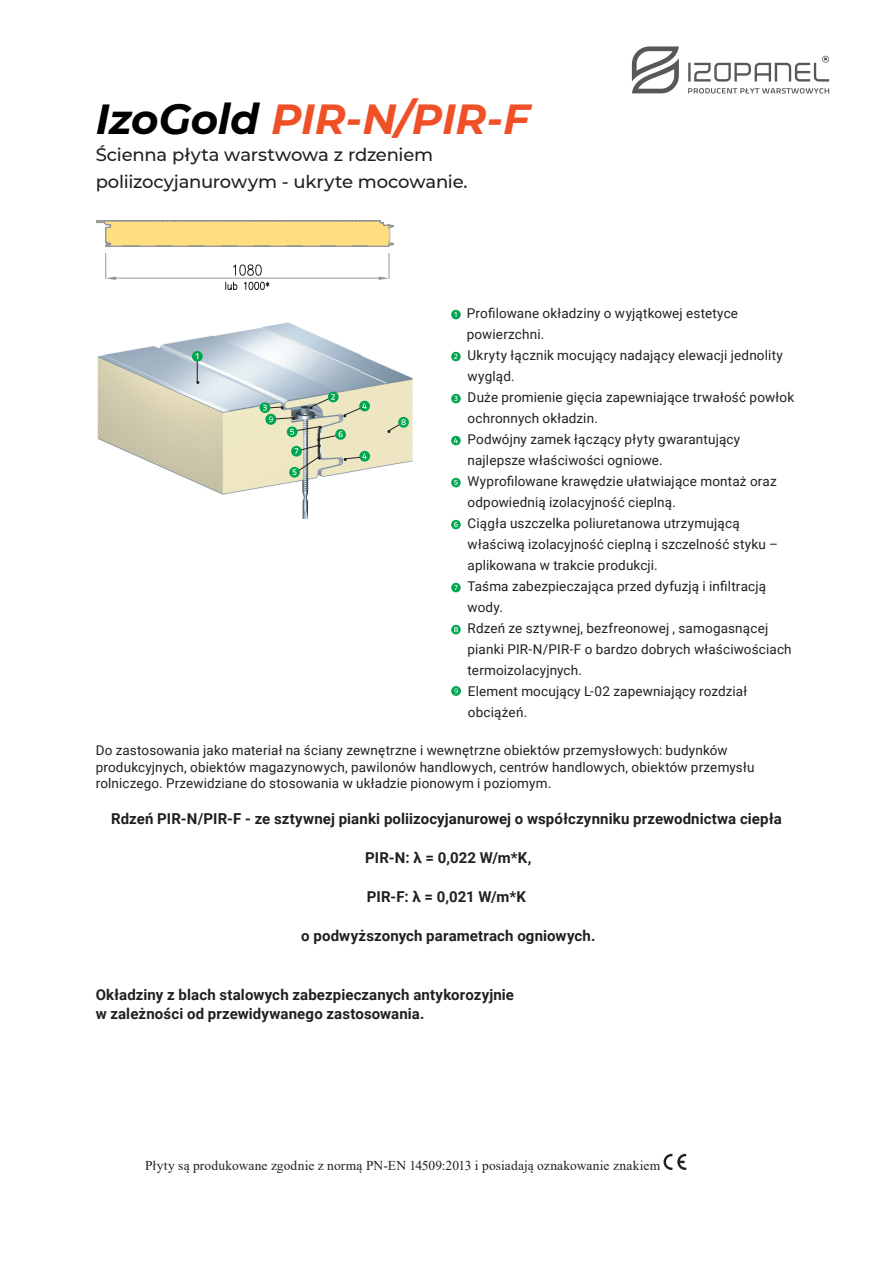
<style>
.page{position:relative;width:893px;height:1263px;background:#fff}
.page>*{position:absolute;margin:0;border:0;box-sizing:border-box;transform-origin:0 0}
.duzy_tytul_28_pt{font:italic 700 42px "Montserrat";letter-spacing:-.01em;color:#f05026}
.t1{font:500 18px "Montserrat";letter-spacing:-.01em;color:#231f20}
.pogrubienia_dane{font:700 15px "Roboto";letter-spacing:.01em;color:#231f20}
.opisowy{font:13.5px/21px "Roboto";letter-spacing:.01em;color:#231f20}
.Tekst{font:13.5px/16.5px "Roboto";letter-spacing:.01em;color:#231f20}
.t2{font:13.5px "Times New Roman";letter-spacing:.01em;color:#231f20}
.s1{color:#000}
</style>
<div class="page">
<svg style="left:632px;top:46px;width:197px;height:48px"></svg>
<img style="left:97px;top:322px;width:316px;height:197px">
<div style="left:328px;top:392px;width:11px;height:10px;background:#00a54f;border-radius:50%"></div>
<div style="left:398px;top:417px;width:11px;height:11px;background:#00a54f;border-radius:50%"></div>
<svg style="left:387px;top:419px;width:21px;height:14px"></svg>
<div style="left:260px;top:402px;width:10px;height:11px;background:#00a54f;border-radius:50%"></div>
<div style="left:359px;top:401px;width:11px;height:10px;background:#00a54f;border-radius:50%"></div>
<div style="left:359px;top:451px;width:11px;height:11px;background:#00a54f;border-radius:50%"></div>
<svg style="left:289px;top:467px;width:11px;height:11px"></svg>
<div style="left:192px;top:351px;width:11px;height:11px;background:#00a54f;border-radius:50%"></div>
<svg style="left:195px;top:353px;width:4px;height:31px"></svg>
<svg style="left:263px;top:394px;width:104px;height:81px;background:#c7d0b2"></svg>
<svg style="left:663px;top:1154px;width:23px;height:16px"></svg>
<svg style="left:451px;top:310px;width:10px;height:9px"></svg>
<svg style="left:451px;top:352px;width:10px;height:9px"></svg>
<svg style="left:454px;top:354px;width:3px;height:5px"></svg>
<svg style="left:451px;top:394px;width:10px;height:9px"></svg>
<svg style="left:454px;top:396px;width:3px;height:5px"></svg>
<div style="left:451px;top:436px;width:10px;height:9px;background:#00a54f;border-radius:50%"></div>
<svg style="left:454px;top:438px;width:4px;height:5px"></svg>
<svg style="left:451px;top:478px;width:10px;height:9px"></svg>
<svg style="left:454px;top:480px;width:4px;height:5px"></svg>
<svg style="left:451px;top:520px;width:10px;height:9px"></svg>
<svg style="left:454px;top:522px;width:4px;height:5px"></svg>
<svg style="left:451px;top:583px;width:10px;height:9px"></svg>
<svg style="left:454px;top:585px;width:3px;height:5px"></svg>
<svg style="left:451px;top:625px;width:10px;height:9px"></svg>
<svg style="left:454px;top:627px;width:4px;height:5px"></svg>
<svg style="left:451px;top:686px;width:10px;height:10px"></svg>
<svg style="left:454px;top:688px;width:4px;height:5px"></svg>
<hr style="left:116px;top:278px;width:262px;height:1px;background:#939598">
<svg style="left:105px;top:253px;width:11px;height:27px"></svg>
<svg style="left:379px;top:253px;width:11px;height:27px"></svg>
<svg style="left:96px;top:220px;width:298px;height:27px;background:#f0d588"></svg>
<svg style="left:225px;top:264px;width:44px;height:26px"></svg>
<p class="duzy_tytul_28_pt" style="left:96px;top:88px;width:436px"><span class="s1">IzoGold</span> PIR-N/PIR-F</p>
<p class="t1" style="left:96px;top:142px;width:339px">Ścienna płyta warstwowa z rdzeniem</p>
<p class="t1" style="left:96px;top:169px;width:373px">poliizocyjanurowym - ukryte mocowanie.</p>
<p class="opisowy" style="left:467px;top:302px;width:273px">Profilowane okładziny o wyjątkowej estetyce powierzchni.</p>
<p class="opisowy" style="left:468px;top:344px;width:317px">Ukryty łącznik mocujący nadający elewacji jednolity wygląd.</p>
<p class="opisowy" style="left:468px;top:386px;width:328px">Duże promienie gięcia zapewniające trwałość powłok ochronnych okładzin.</p>
<p class="opisowy" style="left:468px;top:428px;width:274px">Podwójny zamek łączący płyty gwarantujący najlepsze właściwości ogniowe.</p>
<p class="opisowy" style="left:468px;top:470px;width:311px">Wyprofilowane krawędzie ułatwiające montaż oraz odpowiednią izolacyjność cieplną.</p>
<p class="opisowy" style="left:468px;top:512px;width:312px">Ciągła uszczelka poliuretanowa utrzymującą właściwą izolacyjność cieplną i szczelność styku – aplikowana w trakcie produkcji.</p>
<p class="opisowy" style="left:468px;top:575px;width:300px">Taśma zabezpieczająca przed dyfuzją i infiltracją wody.</p>
<p class="opisowy" style="left:468px;top:617px;width:326px">Rdzeń ze sztywnej, bezfreonowej , samogasnącej pianki PIR-N/PIR-F o bardzo dobrych właściwościach termoizolacyjnych.</p>
<p class="opisowy" style="left:468px;top:680px;width:281px">Element mocujący L-02 zapewniający rozdział obciążeń.</p>
<p class="Tekst" style="left:96px;top:742px;width:660px">Do zastosowania jako materiał na ściany zewnętrzne i wewnętrzne obiektów przemysłowych: budynków produkcyjnych, obiektów magazynowych, pawilonów handlowych, centrów handlowych, obiektów przemysłu rolniczego. Przewidziane do stosowania w układzie pionowym i poziomym.</p>
<p class="pogrubienia_dane" style="left:111px;top:808px;width:672px">Rdzeń PIR-N/PIR-F - ze sztywnej pianki poliizocyjanurowej o współczynniku przewodnictwa ciepła</p>
<p class="pogrubienia_dane" style="left:365px;top:847px;width:168px">PIR-N: λ = 0,022 W/m*K,</p>
<p class="pogrubienia_dane" style="left:367px;top:886px;width:161px">PIR-F: λ = 0,021 W/m*K</p>
<p class="pogrubienia_dane" style="left:301px;top:925px;width:296px">o podwyższonych parametrach ogniowych.</p>
<p class="pogrubienia_dane" style="left:96px;top:984px;width:420px">Okładziny z blach stalowych zabezpieczanych antykorozyjnie</p>
<p class="pogrubienia_dane" style="left:96px;top:1003px;width:330px">w zależności od przewidywanego zastosowania.</p>
<p class="t2" style="left:145px;top:1156px;width:517px">Płyty są produkowane zgodnie z normą PN-EN 14509:2013 i posiadają oznakowanie znakiem</p>
</div>
